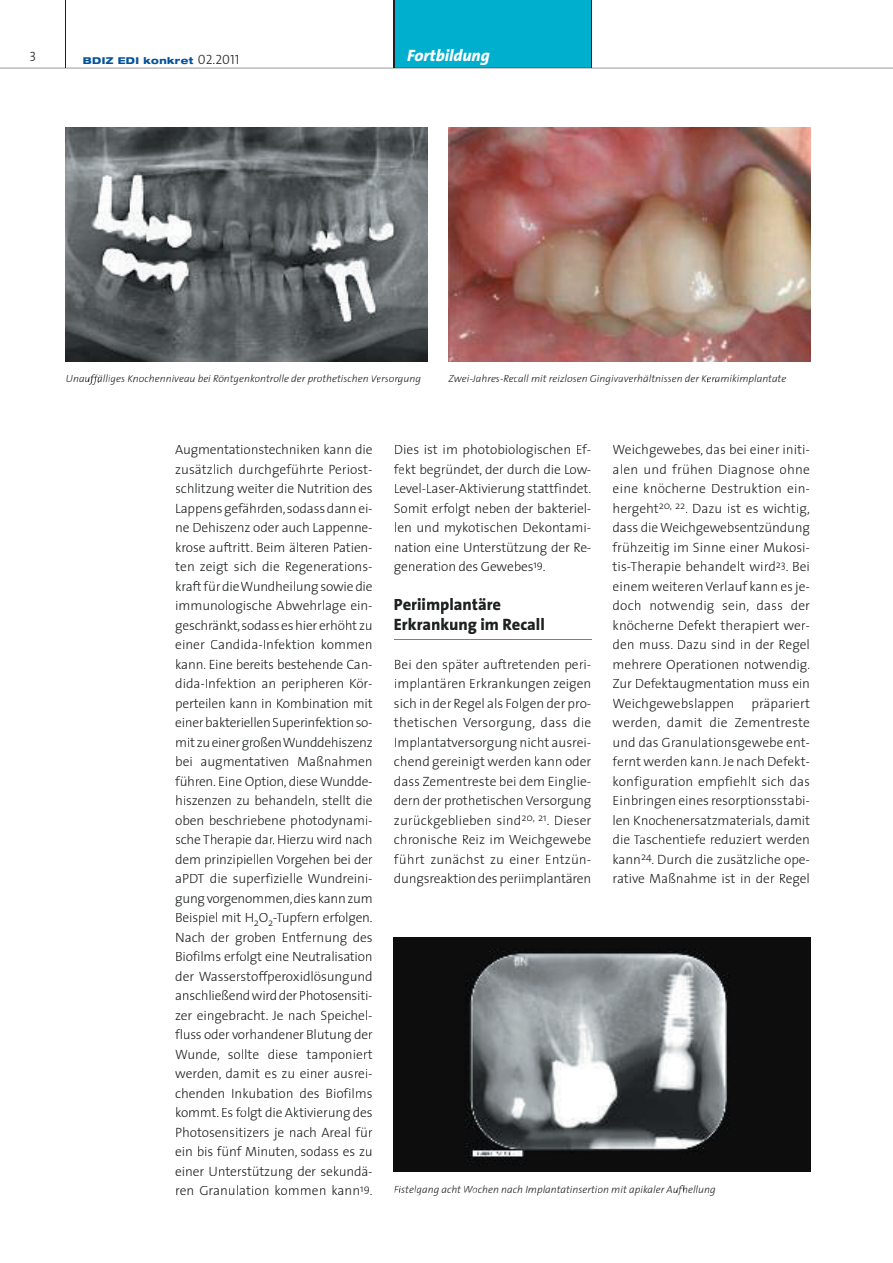
<style>
.page{position:relative;width:893px;height:1263px;background:#fff}
.page>*{position:absolute;margin:0;border:0;box-sizing:border-box;transform-origin:0 0}
.t1{font:800 16.5px/19.5px "The Sans";color:#1e2122}
.t2{font:italic 800 16.5px "The Sans";color:#fff}
.t3{font:300 13.5px/19.5px "The Sans";letter-spacing:-.01em;color:#1e2122;text-align:justify}
.t4{font:13.5px "The Sans Light Caps";color:#1e2122}
.t5{font:italic 300 10.5px "The Sans";color:#1e2122}
.t6{font:800 expanded 9.45px "Helvetica Neue";letter-spacing:.045em;color:#03529c}
.s1{font-family:"The Sans Light Caps";font-weight:400;font-stretch:normal;font-size:13.5px;color:#1e2122}
</style>
<div class="page">
<div style="left:394px;top:0;width:197px;height:68px;background:#00aece"></div>
<hr style="left:394px;top:0;width:1px;height:68px;background:#1e2122">
<hr style="left:591px;top:0;width:1px;height:68px;background:#1e2122">
<hr style="left:66px;top:0;width:1px;height:68px;background:#1e2122">
<svg style="left:0;top:68px;width:893px;height:1px"></svg>
<hr style="left:394px;top:639px;width:197px;height:1px;background:#00aece">
<img style="left:66px;top:128px;width:361px;height:233px">
<img style="left:449px;top:128px;width:361px;height:233px">
<svg style="left:92px;top:376px;width:4px;height:9px"></svg>
<img style="left:394px;top:938px;width:416px;height:233px">
<p class="t4" style="left:29px;top:45px;width:8px">3</p>
<p class="t6" style="left:83px;top:55px;width:158px">BDIZ EDI konkret <span class="s1">02.2011</span></p>
<p class="t2" style="left:407px;top:42px;width:84px">Fortbildung</p>
<p class="t5" style="left:66px;top:370px;width:357px">Unauffälliges Knochenniveau bei Röntgenkontrolle der prothetischen Versorgung</p>
<p class="t5" style="left:449px;top:370px;width:339px">Zwei-Jahres-Recall mit reizlosen Gingivaverhältnissen der Keramikimplantate</p>
<p class="t3" style="left:175px;top:439px;width:199px">Augmentationstechniken kann die zusätzlich durchgeführte Periost&shy;schlitzung weiter die Nutrition des Lappensgefährden,sodassdannei&shy;ne Dehiszenz oder auch Lappenne&shy;krose auftritt. Beim älteren Patien&shy;ten zeigt sich die Regenerations&shy;kraft fürdieWundheilungsowiedie immunologische Abwehrlage ein&shy;geschränkt,sodasseshiererhöht zu einer Candida-Infektion kommen kann. Eine bereits bestehende Can&shy;dida-Infektion an peripheren Kör&shy;perteilen kann in Kombination mit einerbakteriellenSuperinfektionso&shy;mit zueinergroßenWunddehiszenz bei augmentativen Maßnahmen führen. Eine Option, diese Wundde&shy;hiszenzen zu behandeln, stellt die oben beschriebene photodynami&shy;sche Therapie dar. Hierzu wird nach dem prinzipiellen Vorgehen bei der aPDT die superfizielle Wundreini&shy;gungvorgenommen,dieskannzum Beispiel mit H<sub>2</sub>O<sub>2</sub>-Tupfern erfolgen.<br>Nach der groben Entfernung des Biofilms erfolgt eine Neutralisation der Wasserstoffperoxidlösungund anschließendwirdderPhotosensiti&shy;zer eingebracht. Je nach Speichel&shy;fluss oder vorhandener Blutung der Wunde, sollte diese tamponiert werden, damit es zu einer ausrei&shy;chenden Inkubation des Biofilms kommt.Es folgt die Aktivierung des Photosensitizers je nach Areal für ein bis fünf Minuten, sodass es zu einer Unterstützung der sekundä&shy;ren Granulation kommen kann<sup>19</sup>.</p>
<p class="t3" style="left:394px;top:439px;width:199px">Dies ist im photobiologischen Ef&shy;fekt begründet, der durch die Low-Level-Laser-Aktivierung stattfindet.<br>Somit erfolgt neben der bakteriel&shy;len und mykotischen Dekontami&shy;nation eine Unterstützung der Re&shy;generation des Gewebes<sup>19</sup>.</p>
<p class="t1" style="left:394px;top:594px;width:152px">Periimplantäre<br>Erkrankung im Recall</p>
<p class="t3" style="left:394px;top:654px;width:199px">Bei den später auftretenden peri&shy;implantären Erkrankungen zeigen sich in der Regel als Folgen der pro&shy;thetischen Versorgung, dass die Implantatversorgung nicht ausrei&shy;chend gereinigt werden kann oder dass Zementreste bei dem Einglie&shy;dern der prothetischen Versorgung zurückgeblieben sind<sup>20,</sup> <sup>21</sup>. Dieser chronische Reiz im Weichgewebe führt zunächst zu einer Entzün&shy;dungsreaktiondesperiimplantären</p>
<p class="t3" style="left:613px;top:439px;width:199px">Weichgewebes, das bei einer initi&shy;alen und frühen Diagnose ohne eine knöcherne Destruktion ein&shy;hergeht<sup>20,</sup> <sup>22</sup>. Dazu ist es wichtig, dass dieWeichgewebsentzündung frühzeitig im Sinne einer Mukosi&shy;tis-Therapie behandelt wird<sup>23</sup>. Bei einem weiterenVerlauf kann es je&shy;doch notwendig sein, dass der knöcherne Defekt therapiert wer&shy;den muss. Dazu sind in der Regel mehrere Operationen notwendig.<br>Zur Defektaugmentation muss ein Weichgewebslappen</p>
<p class="t3" style="left:613px;top:693px;width:199px;text-indent:139px">präpariert werden, damit die Zementreste und das Granulationsgewebe ent&shy;fernt werden kann.Je nach Defekt&shy;konfiguration empfiehlt sich das Einbringen eines resorptionsstabi&shy;len Knochenersatzmaterials, damit die Taschentiefe reduziert werden kann<sup>24</sup>. Durch die zusätzliche ope&shy;rative Maßnahme ist in der Regel</p>
<p class="t5" style="left:394px;top:1180px;width:323px">Fistelgang acht Wochen nach Implantatinsertion mit apikaler Aufhellung</p>
</div>
